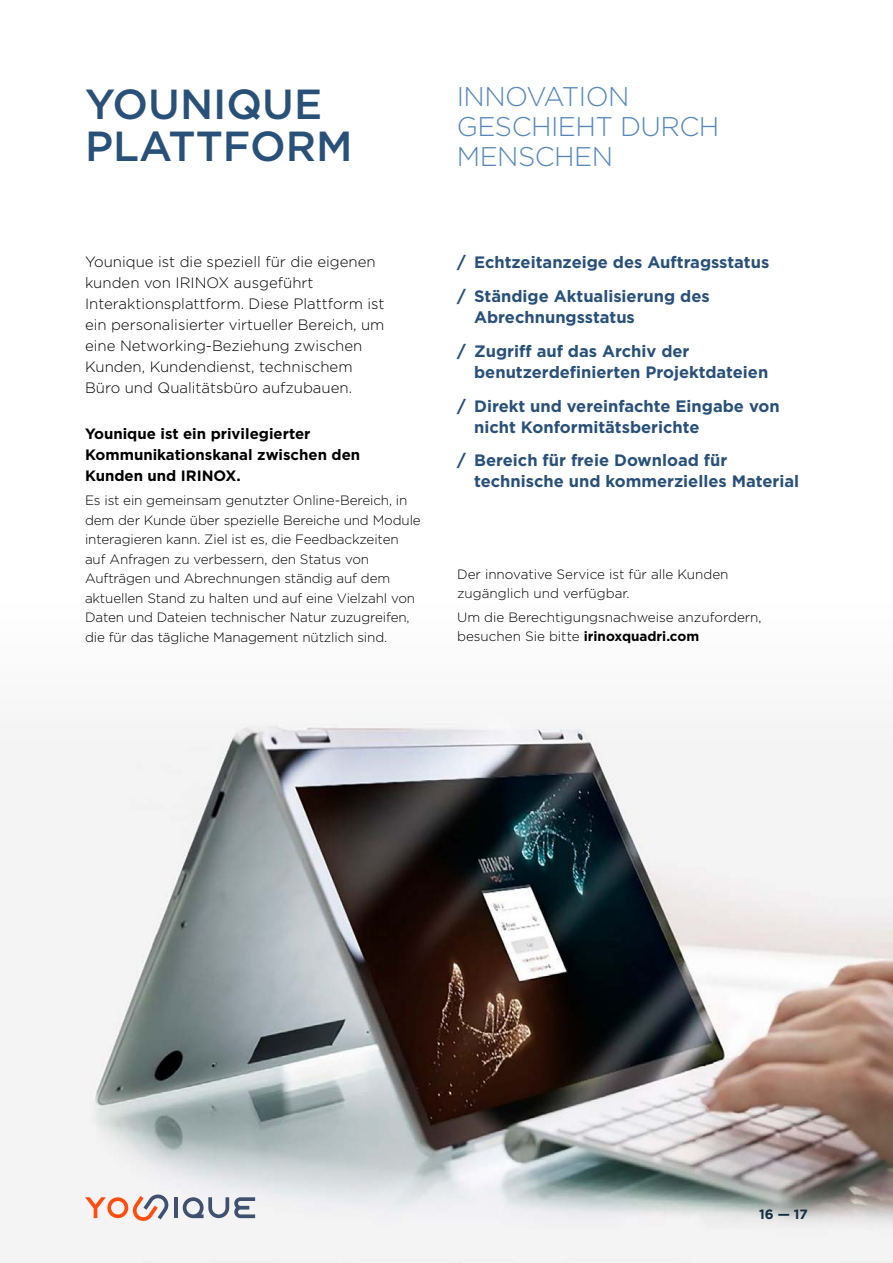
<style>
.page{position:relative;width:893px;height:1263px;background:#fff}
.page>*{position:absolute;margin:0;border:0;box-sizing:border-box;transform-origin:0 0}
.t1{font:500 42px/42px "Gotham";color:#295078}
.t2{font:300 27px/30px "Gotham";letter-spacing:-.02em;color:#5687ba}
.t3{font:700 16.5px/33.8px "Gotham";color:#295078}
.t4{font:300 15px/21px "Gotham";color:#000}
.t5{font:700 15px/21px "Gotham";color:#000}
.t6{font:300 13.5px/19.5px "Gotham";letter-spacing:-.01em;color:#000}
.t7{font:700 13.5px "Gotham";color:#152d45}
.s1{font-weight:700}
</style>
<div class="page">
<img style="left:0;top:717px;width:893px;height:546px">
<hr style="left:174px;top:1197px;width:3px;height:21px;background:#3f516f">
<svg style="left:85px;top:1193px;width:85px;height:29px"></svg>
<svg style="left:183px;top:1197px;width:72px;height:21px"></svg>
<h1 class="t1" style="left:85px;top:82px;width:269px">YOUNIQUE<br>PLATTFORM</h1>
<p class="t4" style="left:85px;top:251px;width:301px">Younique ist die speziell für die eigenen kunden von IRINOX ausgeführt Interaktionsplattform. Diese Plattform ist ein personalisierter virtueller Bereich, um eine Networking-Beziehung zwischen Kunden, Kundendienst, technischem Büro und Qualitätsbüro aufzubauen.</p>
<p class="t5" style="left:85px;top:423px;width:277px">Younique ist ein privilegierter<br>Kommunikationskanal zwischen den<br>Kunden und IRINOX.</p>
<p class="t6" style="left:85px;top:490px;width:337px">Es ist ein gemeinsam genutzter Online-Bereich, in dem der Kunde über spezielle Bereiche und Module interagieren kann. Ziel ist es, die Feedbackzeiten auf Anfragen zu verbessern, den Status von Aufträgen und Abrechnungen ständig auf dem aktuellen Stand zu halten und auf eine Vielzahl von Daten und Dateien technischer Natur zuzugreifen, die für das tägliche Management nützlich sind.</p>
<h2 class="t2" style="left:457px;top:81px;width:264px">INNOVATION<br>GESCHIEHT DURCH<br>MENSCHEN</h2>
<p class="t3" style="left:457px;top:246px;width:314px">/ Echtzeitanzeige des Auftragsstatus / Ständige Aktualisierung des</p>
<p class="t3" style="left:457px;top:300px;width:234px;text-indent:17px">Abrechnungsstatus<br>/ Zugriff auf das Archiv der</p>
<p class="t3" style="left:457px;top:355px;width:324px;text-align:center">benutzerdefinierten Projektdateien<br>/ Direkt und vereinfachte Eingabe von</p>
<p class="t3" style="left:457px;top:410px;width:272px;text-indent:17px">nicht Konformitätsberichte<br>/ Bereich für freie Download für</p>
<p class="t3" style="left:474px;top:465px;width:326px">technische und kommerzielles Material</p>
<p class="t6" style="left:457px;top:564px;width:273px">Der innovative Service ist für alle Kunden zugänglich und verfügbar.</p>
<p class="t6" style="left:457px;top:607px;width:306px">Um die Berechtigungsnachweise anzufordern, besuchen Sie bitte <span class="s1">irinoxquadri.com</span></p>
<p class="t7" style="left:759px;top:1205px;width:50px">16 — 17</p>
</div>
